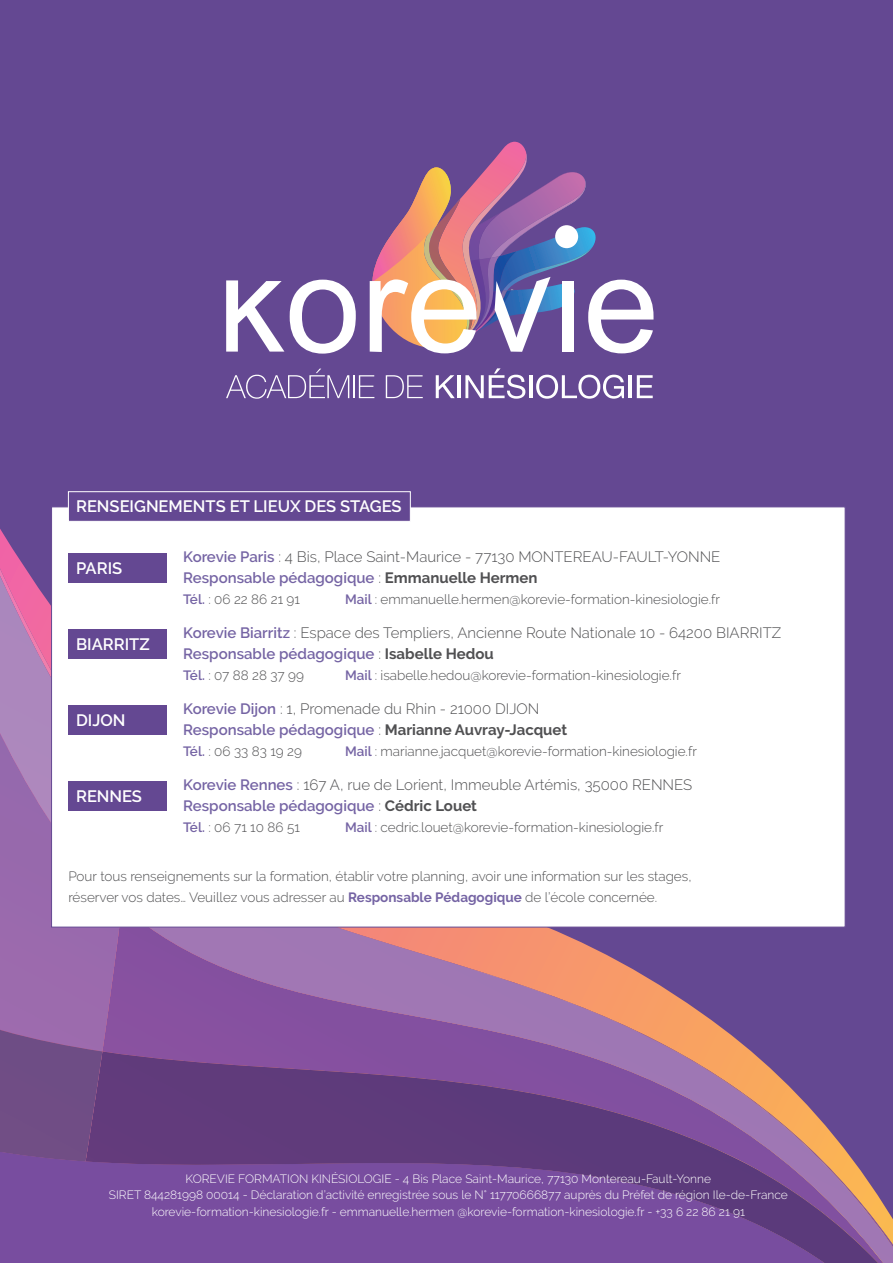
<style>
.page{position:relative;width:893px;height:1263px;background:#644892}
.page>*{position:absolute;margin:0;border:0;box-sizing:border-box;transform-origin:0 0}
.t1{font:600 16.5px "Raleway";color:#fff}
.t2{font:300 15px/21px "Raleway";color:#505052}
.t3{font:600 15px/21px "Raleway";color:#7564a4}
.t4{font:300 13.5px/21px "Raleway";color:#505052}
.t5{font:300 12px/16.5px "Raleway";color:#fff;text-align:center}
.s1{font-weight:600;color:#7564a4}
.s2{font-weight:700}
.s3{font-weight:300;color:#505052}
.s4{font-weight:700;color:#505052}
.s5{font-weight:700;color:#7564a4}
</style>
<div class="page">
<svg style="left:133px;top:927px;width:481px;height:32px;background:#bb7994"></svg>
<svg style="left:276px;top:927px;width:65px;height:2px"></svg>
<svg style="left:0;top:906px;width:133px;height:53px;background:#9767ab"></svg>
<svg style="left:0;top:491px;width:68px;height:415px"></svg>
<svg style="left:0;top:959px;width:893px;height:304px;background:#7f5393"></svg>
<svg style="left:226px;top:280px;width:58px;height:72px"></svg>
<svg style="left:290px;top:280px;width:66px;height:74px"></svg>
<svg style="left:370px;top:142px;width:283px;height:211px"></svg>
<div style="left:555px;top:225px;width:23px;height:23px;background:#fff;border-radius:50%"></div>
<svg style="left:226px;top:369px;width:123px;height:30px"></svg>
<hr style="left:353px;top:375px;width:2px;height:23px;background:#fff">
<svg style="left:359px;top:375px;width:15px;height:23px"></svg>
<svg style="left:386px;top:375px;width:37px;height:23px"></svg>
<svg style="left:436px;top:375px;width:19px;height:23px"></svg>
<hr style="left:457px;top:375px;width:3px;height:23px;background:#fff">
<svg style="left:465px;top:368px;width:60px;height:31px"></svg>
<hr style="left:529px;top:375px;width:3px;height:23px;background:#fff">
<svg style="left:536px;top:375px;width:88px;height:24px"></svg>
<hr style="left:629px;top:375px;width:3px;height:23px;background:#fff">
<svg style="left:637px;top:375px;width:16px;height:23px"></svg>
<div style="left:51px;top:506px;width:794px;height:421px;background:#fff;border:1px solid #644892"></div>
<div style="left:68px;top:491px;width:343px;height:31px;background:#644892;border:1px solid #fff"></div>
<div style="left:68px;top:553px;width:99px;height:30px;background:#644892"></div>
<div style="left:68px;top:629px;width:99px;height:30px;background:#644892"></div>
<div style="left:68px;top:705px;width:99px;height:30px;background:#644892"></div>
<div style="left:68px;top:781px;width:99px;height:30px;background:#644892"></div>
<p class="t1" style="left:76px;top:497px;width:327px">RENSEIGNEMENTS ET LIEUX DES STAGES</p>
<p class="t1" style="left:76px;top:558px;width:48px">PARIS</p>
<p class="t2" style="left:183px;top:546px;width:539px"><span class="s1">Korevie Paris</span> : 4 Bis, Place Saint-Maurice - 77130 MONTEREAU-FAULT-YONNE<br><span class="s1">Responsable pédagogique</span> : <span class="s2">Emmanuelle Hermen</span></p>
<p class="t4" style="left:183px;top:589px;width:118px"><span class="s1">Tél.</span> : 06 22 86 21 91</p>
<p class="t4" style="left:345px;top:589px;width:376px"><span class="s1">Mail</span> : emmanuelle.hermen@korevie-formation-kinesiologie.fr</p>
<p class="t1" style="left:76px;top:634px;width:75px">BIARRITZ</p>
<p class="t2" style="left:183px;top:622px;width:599px"><span class="s1">Korevie Biarritz</span> : Espace des Templiers, Ancienne Route Nationale 10 - 64200 BIARRITZ<br><span class="s1">Responsable pédagogique</span> : <span class="s2">Isabelle Hedou</span></p>
<p class="t4" style="left:183px;top:665px;width:122px"><span class="s1">Tél.</span> : 07 88 28 37 99</p>
<p class="t4" style="left:345px;top:665px;width:337px"><span class="s1">Mail</span> : isabelle.hedou@korevie-formation-kinesiologie.fr</p>
<p class="t1" style="left:76px;top:710px;width:51px">DIJON</p>
<p class="t3" style="left:183px;top:699px;width:385px">Korevie Dijon <span class="s3">: 1, Promenade du Rhin - 21000 DIJON<br></span>Responsable pédagogique <span class="s3">:</span> <span class="s4">Marianne Auvray-Jacquet</span></p>
<p class="t4" style="left:183px;top:741px;width:120px"><span class="s1">Tél.</span> : 06 33 83 19 29</p>
<p class="t4" style="left:345px;top:741px;width:353px"><span class="s1">Mail</span> : marianne.jacquet@korevie-formation-kinesiologie.fr</p>
<p class="t1" style="left:76px;top:786px;width:67px">RENNES</p>
<p class="t2" style="left:183px;top:774px;width:510px"><span class="s1">Korevie Rennes</span> : 167 A, rue de Lorient, Immeuble Artémis, 35000 RENNES<br><span class="s1">Responsable pédagogique</span> : <span class="s2">Cédric Louet</span></p>
<p class="t4" style="left:183px;top:817px;width:118px"><span class="s1">Tél.</span> : 06 71 10 86 51</p>
<p class="t4" style="left:345px;top:817px;width:320px"><span class="s1">Mail</span> : cedric.louet@korevie-formation-kinesiologie.fr</p>
<p class="t4" style="left:68px;top:865px;width:625px">Pour tous renseignements sur la formation, établir votre planning, avoir une information sur les stages, réserver vos dates… Veuillez vous adresser au <span class="s5">Responsable Pédagogique</span> de l’école concernée.</p>
<p class="t5" style="left:109px;top:1170px;width:680px">KOREVIE FORMATION KINÉSIOLOGIE - 4 Bis Place Saint-Maurice, 77130 Montereau-Fault-Yonne<br>SIRET 844281998 00014 - Déclaration d’activité enregistrée sous le N° 11770666877 auprès du Préfet de région Ile-de-France korevie-formation-kinesiologie.fr - emmanuelle.hermen @korevie-formation-kinesiologie.fr - +33 6 22 86 21 91</p>
</div>
